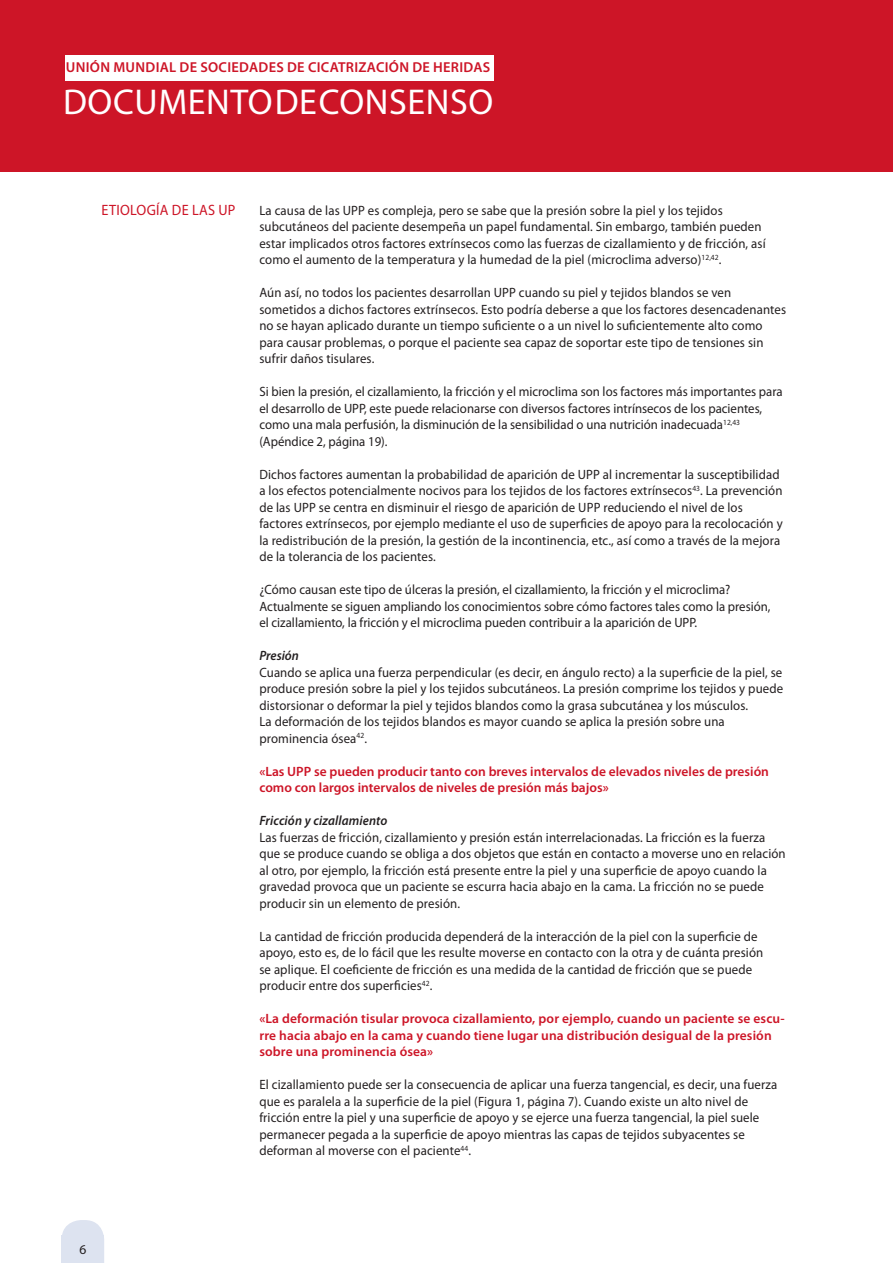
<style>
.page{position:relative;width:893px;height:1263px;background:#fff}
.page>*{position:absolute;margin:0;border:0;box-sizing:border-box;transform-origin:0 0}
.t1{font:36px "Myriad Pro";letter-spacing:.015em;color:#fff}
.t2{font:15px "Myriad Pro";letter-spacing:.02em;color:#cd1527;scale:.95 1}
.t3{font:600 14.4px "Myriad Pro";letter-spacing:.02em;color:#cd1527}
.t4{font:13.5px/16.5px "Myriad Pro";letter-spacing:.01em;color:#231f20;scale:.95 1}
.t5{font:600 13.5px/16.5px "Myriad Pro";letter-spacing:.01em;color:#cd1527}
.t6{font:italic 600 13.5px "Myriad Pro";letter-spacing:.01em;color:#231f20;scale:.95 1}
.t7{font:13.5px "Myriad Pro";letter-spacing:.01em;color:#231f20}
</style>
<div class="page">
<div style="left:0;top:0;width:893px;height:171px;background:#cd1527"></div>
<svg style="left:62px;top:1220px;width:42px;height:16px"></svg>
<div style="left:62px;top:1236px;width:42px;height:27px;background:#dde3f0"></div>
<div style="left:65px;top:55px;width:429px;height:25px;background:#fff"></div>
<p class="t3" style="left:66px;top:58px;width:426px">UNIÓN MUNDIAL DE SOCIEDADES DE CICATRIZACIÓN DE HERIDAS</p>
<h1 class="t1" style="left:63px;top:80px;width:432px">DOCUMENTO DE CONSENSO</h1>
<p class="t2" style="left:101px;top:200px;width:143px">ETIOLOGÍA DE LAS UP</p>
<p class="t4" style="left:259px;top:202px;width:535px">La causa de las UPP es compleja, pero se sabe que la presión sobre la piel y los tejidos subcutáneos del paciente desempeña un papel fundamental. Sin embargo, también pueden estar implicados otros factores extrínsecos como las fuerzas de cizallamiento y de fricción, así como el aumento de la temperatura y la humedad de la piel (microclima adverso)<sup>12,42</sup>.</p>
<p class="t4" style="left:259px;top:284px;width:556px">Aún así, no todos los pacientes desarrollan UPP cuando su piel y tejidos blandos se ven sometidos a dichos factores extrínsecos. Esto podría deberse a que los factores desencadenantes no se hayan aplicado durante un tiempo suficiente o a un nivel lo suficientemente alto como para causar problemas, o porque el paciente sea capaz de soportar este tipo de tensiones sin sufrir daños tisulares.</p>
<p class="t4" style="left:259px;top:383px;width:552px">Si bien la presión, el cizallamiento, la fricción y el microclima son los factores más importantes para el desarrollo de UPP, este puede relacionarse con diversos factores intrínsecos de los pacientes, como una mala perfusión, la disminución de la sensibilidad o una nutrición inadecuada<sup>12,43 </sup>(Apéndice 2, página 19).</p>
<p class="t4" style="left:259px;top:466px;width:552px">Dichos factores aumentan la probabilidad de aparición de UPP al incrementar la susceptibilidad a los efectos potencialmente nocivos para los tejidos de los factores extrínsecos<sup>43</sup>. La prevención de las UPP se centra en disminuir el riesgo de aparición de UPP reduciendo el nivel de los factores extrínsecos, por ejemplo mediante el uso de superficies de apoyo para la recolocación y la redistribución de la presión, la gestión de la incontinencia, etc., así como a través de la mejora de la tolerancia de los pacientes.</p>
<p class="t4" style="left:259px;top:581px;width:540px">¿Cómo causan este tipo de úlceras la presión, el cizallamiento, la fricción y el microclima?<br>Actualmente se siguen ampliando los conocimientos sobre cómo factores tales como la presión, el cizallamiento, la fricción y el microclima pueden contribuir a la aparición de UPP.</p>
<p class="t6" style="left:259px;top:647px;width:43px">Presión</p>
<p class="t4" style="left:259px;top:664px;width:553px">Cuando se aplica una fuerza perpendicular (es decir, en ángulo recto) a la superficie de la piel, se produce presión sobre la piel y los tejidos subcutáneos. La presión comprime los tejidos y puede distorsionar o deformar la piel y tejidos blandos como la grasa subcutánea y los músculos.<br>La deformación de los tejidos blandos es mayor cuando se aplica la presión sobre una prominencia ósea<sup>42</sup>.</p>
<p class="t5" style="left:259px;top:762px;width:511px">«Las UPP se pueden producir tanto con breves intervalos de elevados niveles de presión como con largos intervalos de niveles de presión más bajos»</p>
<p class="t6" style="left:259px;top:812px;width:136px">Fricción y cizallamiento</p>
<p class="t4" style="left:259px;top:829px;width:556px">Las fuerzas de fricción, cizallamiento y presión están interrelacionadas. La fricción es la fuerza que se produce cuando se obliga a dos objetos que están en contacto a moverse uno en relación al otro, por ejemplo, la fricción está presente entre la piel y una superficie de apoyo cuando la gravedad provoca que un paciente se escurra hacia abajo en la cama. La fricción no se puede producir sin un elemento de presión.</p>
<p class="t4" style="left:259px;top:928px;width:532px">La cantidad de fricción producida dependerá de la interacción de la piel con la superficie de apoyo, esto es, de lo fácil que les resulte moverse en contacto con la otra y de cuánta presión se aplique. El coeficiente de fricción es una medida de la cantidad de fricción que se puede producir entre dos superficies<sup>42</sup>.</p>
<p class="t5" style="left:259px;top:1010px;width:527px">«La deformación tisular provoca cizallamiento, por ejemplo, cuando un paciente se escu&shy;rre hacia abajo en la cama y cuando tiene lugar una distribución desigual de la presión sobre una prominencia ósea»</p>
<p class="t4" style="left:259px;top:1076px;width:547px">El cizallamiento puede ser la consecuencia de aplicar una fuerza tangencial, es decir, una fuerza que es paralela a la superficie de la piel (Figura 1, página 7). Cuando existe un alto nivel de fricción entre la piel y una superficie de apoyo y se ejerce una fuerza tangencial, la piel suele permanecer pegada a la superficie de apoyo mientras las capas de tejidos subyacentes se deforman al moverse con el paciente<sup>44</sup>.</p>
<p class="t7" style="left:79px;top:1241px;width:8px">6</p>
</div>
